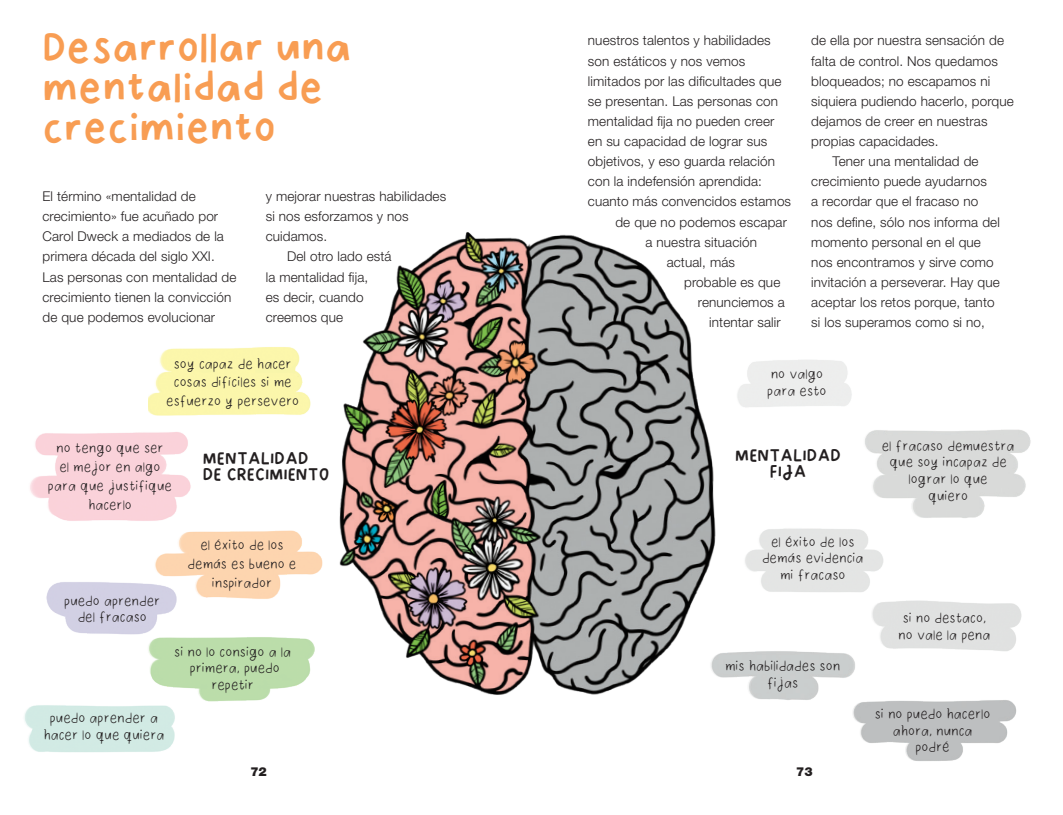
<style>
.page{position:relative;width:1063px;height:815px;background:#fff}
.page>*{position:absolute;margin:0;border:0;box-sizing:border-box;transform-origin:0 0}
.A_head{font:700 46.5px/40.2px "Blocky";color:#f89d53}
.illo_title{font:700 20.38px/16.4px "Blocky";color:#231f20;text-align:center}
.illo_text{font:16.62px/16.6px "Tildas Scribbles";color:#231f20;text-align:center}
.body_text_FIRST{font:300 13.5px/20.1px "Helvetica Neue LT Std";letter-spacing:.01em;color:#231f20}
.t1{font:900 12.38px "Helvetica Neue LT Std";color:#231f20}
</style>
<div class="page">
<img style="left:339px;top:232px;width:377px;height:463px">
<img style="left:30px;top:432px;width:161px;height:89px">
<img style="left:155px;top:530px;width:168px;height:69px">
<img style="left:46px;top:565px;width:138px;height:70px">
<img style="left:136px;top:627px;width:179px;height:75px">
<img style="left:24px;top:693px;width:170px;height:59px">
<img style="left:701px;top:633px;width:188px;height:67px">
<img style="left:852px;top:685px;width:165px;height:76px">
<img style="left:861px;top:429px;width:170px;height:102px">
<img style="left:149px;top:347px;width:162px;height:69px">
<p class="A_head" style="left:43px;top:31px;width:311px">Desarrollar una mentalidad de crecimiento</p>
<p class="body_text_FIRST" style="left:43px;top:186px;width:195px">El término «mentalidad de crecimiento» fue acuñado por<br>Carol Dweck a mediados de la primera década del siglo XXI.<br>Las personas con mentalidad de crecimiento tienen la convicción de que podemos evolucionar</p>
<p class="body_text_FIRST" style="left:266px;top:186px;width:182px">y mejorar nuestras habilidades si nos esforzamos y nos cuidamos.</p>
<p class="body_text_FIRST" style="left:266px;top:246px;width:127px;text-indent:21px">Del otro lado está la mentalidad fija,<br>es decir, cuando creemos que</p>
<p class="illo_text" style="left:174px;top:356px;width:119px">soy capaz de hacer</p>
<p class="illo_text" style="left:174px;top:375px;width:119px">cosas difíciles si me</p>
<p class="illo_text" style="left:166px;top:394px;width:134px">esfuerzo y persevero</p>
<p class="illo_text" style="left:56px;top:441px;width:109px">no tengo que ser</p>
<p class="illo_text" style="left:59px;top:460px;width:103px">el mejor en algo</p>
<p class="illo_text" style="left:48px;top:478px;width:126px">para que justifique</p>
<p class="illo_text" style="left:88px;top:497px;width:45px">hacerlo</p>
<p class="illo_text" style="left:64px;top:593px;width:97px">puedo aprender</p>
<p class="illo_text" style="left:78px;top:610px;width:71px">del fracaso</p>
<p class="illo_title" style="left:203px;top:451px;width:107px">MENTALIDAD</p>
<p class="illo_title" style="left:203px;top:468px;width:128px">DE CRECIMIENTO</p>
<p class="illo_text" style="left:200px;top:538px;width:85px">el éxito de los</p>
<p class="illo_text" style="left:188px;top:557px;width:110px">demás es bueno e</p>
<p class="illo_text" style="left:212px;top:575px;width:62px">inspirador</p>
<p class="illo_text" style="left:50px;top:711px;width:110px">puedo aprender a</p>
<p class="illo_text" style="left:43px;top:728px;width:122px">hacer lo que quiera</p>
<p class="illo_text" style="left:174px;top:644px;width:118px">si no lo consigo a la</p>
<p class="illo_text" style="left:190px;top:661px;width:91px">primera, puedo</p>
<p class="illo_text" style="left:211px;top:677px;width:44px">repetir</p>
<p class="body_text_FIRST" style="left:588px;top:30px;width:184px">nuestros talentos y habilidades</p>
<p class="body_text_FIRST" style="left:588px;top:50px;width:159px">son estáticos y nos vemos</p>
<p class="body_text_FIRST" style="left:588px;top:70px;width:195px">limitados por las dificultades que</p>
<p class="body_text_FIRST" style="left:588px;top:91px;width:192px">se presentan. Las personas con</p>
<p class="body_text_FIRST" style="left:588px;top:111px;width:188px">mentalidad fija no pueden creer</p>
<p class="body_text_FIRST" style="left:588px;top:131px;width:181px">en su capacidad de lograr sus</p>
<p class="body_text_FIRST" style="left:588px;top:151px;width:189px">objetivos, y eso guarda relación</p>
<p class="body_text_FIRST" style="left:588px;top:171px;width:176px">con la indefensión aprendida:</p>
<p class="body_text_FIRST" style="left:588px;top:191px;width:205px">cuanto más convencidos estamos</p>
<p class="body_text_FIRST" style="left:615px;top:211px;width:173px">de que no podemos escapar</p>
<p class="body_text_FIRST" style="left:645px;top:231px;width:113px">a nuestra situación</p>
<p class="body_text_FIRST" style="left:667px;top:252px;width:70px">actual, más</p>
<p class="body_text_FIRST" style="left:684px;top:272px;width:98px">probable es que</p>
<p class="body_text_FIRST" style="left:698px;top:292px;width:88px">renunciemos a</p>
<p class="body_text_FIRST" style="left:709px;top:312px;width:73px">intentar salir</p>
<p class="body_text_FIRST" style="left:811px;top:30px;width:204px">de ella por nuestra sensación de falta de control. Nos quedamos bloqueados; no escapamos ni siquiera pudiendo hacerlo, porque dejamos de creer en nuestras propias capacidades.</p>
<p class="body_text_FIRST" style="left:811px;top:151px;width:190px;text-indent:21px">Tener una mentalidad de crecimiento puede ayudarnos<br>a recordar que el fracaso no nos define, sólo nos informa del momento personal en el que nos encontramos y sirve como invitación a perseverar. Hay que aceptar los retos porque, tanto si los superamos como si no,</p>
<p class="illo_text" style="left:767px;top:366px;width:61px;text-align:left">no valgo para esto</p>
<p class="illo_title" style="left:735px;top:449px;width:107px">MENTALIDAD<br>FIJA</p>
<p class="illo_text" style="left:771px;top:534px;width:85px">el éxito de los</p>
<p class="illo_text" style="left:762px;top:551px;width:103px">demás evidencia</p>
<p class="illo_text" style="left:780px;top:568px;width:67px">mi fracaso</p>
<p class="illo_text" style="left:725px;top:659px;width:117px">mis habilidades son fijas</p>
<p class="illo_text" style="left:882px;top:438px;width:134px">el fracaso demuestra que soy incapaz de lograr lo que<br>quiero</p>
<p class="illo_text" style="left:903px;top:611px;width:85px">si no destaco,</p>
<p class="illo_text" style="left:898px;top:627px;width:94px">no vale la pena</p>
<p class="illo_text" style="left:875px;top:706px;width:117px">si no puedo hacerlo</p>
<p class="illo_text" style="left:893px;top:723px;width:81px">ahora, nunca</p>
<p class="illo_text" style="left:916px;top:740px;width:36px">podré</p>
<p class="t1" style="left:250px;top:764px;width:18px">72</p>
<p class="t1" style="left:796px;top:764px;width:18px">73</p>
</div>
